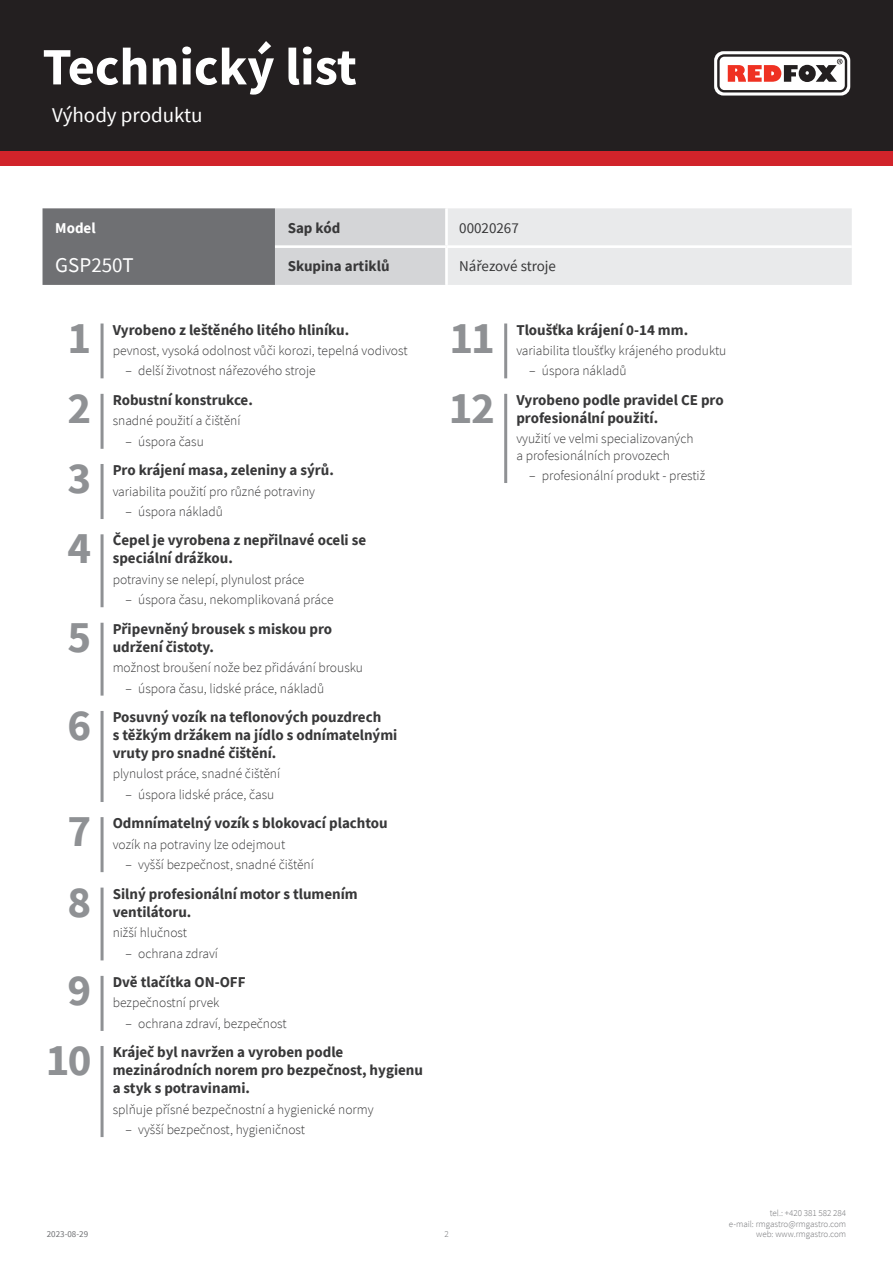
<style>
.page{position:relative;width:893px;height:1263px;background:#fff}
.page>*{position:absolute;margin:0;border:0;box-sizing:border-box;transform-origin:0 0}
.t1{font:700 52.5px "Source Sans Pro";color:#fff}
.TraitNr{font:700 45px "Source Sans Pro";color:#8f9194}
.kapitola{font:21px "Source Sans Pro";color:#fff}
.tabulka_-_headline{font:21px "Source Sans Pro";color:#fff}
.TraitParameter{font:700 15px/18px "Source Sans Pro";color:#383839}
.tabulka_-_text{font:15px "Source Sans Pro";color:#383839}
.tabulka_-_text-2{font:700 15px "Source Sans Pro";color:#383839}
.tabulka_-_text-3{font:700 15px "Source Sans Pro";color:#fff}
.TraitAdventage{font:300 13.5px/16.2px "Source Sans Pro";color:#383839}
.t2{font:300 9px/10.8px "Source Sans Pro";color:#6f7073;text-align:right}
.t3{font:9px "Source Sans Pro";color:#6f7073}
</style>
<div class="page">
<div style="left:0;top:0;width:893px;height:166px;background:#d1232a"></div>
<div style="left:0;top:0;width:893px;height:151px;background:#231f20"></div>
<svg style="left:714px;top:51px;width:136px;height:45px"></svg>
<hr style="left:101px;top:323px;width:3px;height:56px;background:#8f9194">
<hr style="left:101px;top:394px;width:3px;height:55px;background:#8f9194">
<hr style="left:101px;top:464px;width:3px;height:55px;background:#8f9194">
<hr style="left:101px;top:534px;width:3px;height:73px;background:#8f9194">
<hr style="left:101px;top:622px;width:3px;height:74px;background:#8f9194">
<hr style="left:101px;top:711px;width:3px;height:91px;background:#8f9194">
<hr style="left:101px;top:817px;width:3px;height:55px;background:#8f9194">
<hr style="left:101px;top:887px;width:3px;height:74px;background:#8f9194">
<hr style="left:101px;top:976px;width:3px;height:55px;background:#8f9194">
<hr style="left:101px;top:1046px;width:3px;height:91px;background:#8f9194">
<hr style="left:504px;top:323px;width:3px;height:56px;background:#8f9194">
<hr style="left:504px;top:394px;width:3px;height:89px;background:#8f9194">
<svg style="left:43px;top:208px;width:809px;height:77px;background:#c0c1c3"></svg>
<hr style="left:445px;top:208px;width:3px;height:37px;background:#fff">
<hr style="left:275px;top:245px;width:171px;height:3px;background:#fff">
<hr style="left:446px;top:245px;width:406px;height:3px;background:#fff">
<hr style="left:445px;top:248px;width:3px;height:37px;background:#fff">
<h1 class="t1" style="left:43px;top:31px;width:316px">Technický list</h1>
<p class="kapitola" style="left:52px;top:101px;width:152px">Výhody produktu</p>
<p class="tabulka_-_text-3" style="left:55px;top:218px;width:42px">Model</p>
<p class="tabulka_-_text-2" style="left:288px;top:218px;width:54px">Sap kód</p>
<p class="tabulka_-_text" style="left:459px;top:219px;width:61px">00020267</p>
<p class="tabulka_-_headline" style="left:55px;top:251px;width:80px">GSP250T</p>
<p class="tabulka_-_text-2" style="left:288px;top:256px;width:103px">Skupina artiklů</p>
<p class="tabulka_-_text" style="left:459px;top:257px;width:98px">Nářezové stroje</p>
<p class="TraitNr" style="left:68px;top:307px;width:25px">1</p>
<p class="TraitParameter" style="left:113px;top:320px;width:238px">Vyrobeno z leštěného litého hliníku.</p>
<p class="TraitAdventage" style="left:113px;top:342px;width:296px">pevnost, vysoká odolnost vůči korozi, tepelná vodivost</p>
<p class="TraitAdventage" style="left:125px;top:363px;width:192px">– delší životnost nářezového stroje</p>
<p class="TraitNr" style="left:68px;top:377px;width:25px">2</p>
<p class="TraitParameter" style="left:113px;top:391px;width:142px">Robustní konstrukce.</p>
<p class="TraitAdventage" style="left:113px;top:413px;width:129px">snadné použití a čištění</p>
<p class="TraitAdventage" style="left:125px;top:433px;width:80px">– úspora času</p>
<p class="TraitNr" style="left:68px;top:448px;width:25px">3</p>
<p class="TraitParameter" style="left:113px;top:461px;width:223px">Pro krájení masa, zeleniny a sýrů.</p>
<p class="TraitAdventage" style="left:113px;top:483px;width:204px">variabilita použití pro různé potraviny</p>
<p class="TraitAdventage" style="left:125px;top:503px;width:99px">– úspora nákladů</p>
<p class="TraitNr" style="left:68px;top:518px;width:25px">4</p>
<p class="TraitParameter" style="left:113px;top:531px;width:255px">Čepel je vyrobena z nepřilnavé oceli se speciální drážkou.</p>
<p class="TraitAdventage" style="left:113px;top:571px;width:193px">potraviny se nelepí, plynulost práce</p>
<p class="TraitAdventage" style="left:125px;top:592px;width:210px">– úspora času, nekomplikovaná práce</p>
<p class="TraitNr" style="left:68px;top:606px;width:25px">5</p>
<p class="TraitParameter" style="left:113px;top:619px;width:221px">Připevněný brousek s miskou pro udržení čistoty.</p>
<p class="TraitAdventage" style="left:113px;top:660px;width:252px">možnost broušení nože bez přidávání brousku</p>
<p class="TraitAdventage" style="left:125px;top:680px;width:200px">– úspora času, lidské práce, nákladů</p>
<p class="TraitNr" style="left:68px;top:695px;width:25px">6</p>
<p class="TraitParameter" style="left:113px;top:708px;width:286px">Posuvný vozík na teflonových pouzdrech<br>s těžkým držákem na jídlo s odnímatelnými vruty pro snadné čištění.</p>
<p class="TraitAdventage" style="left:113px;top:766px;width:169px">plynulost práce, snadné čištění</p>
<p class="TraitAdventage" style="left:125px;top:786px;width:150px">– úspora lidské práce, času</p>
<p class="TraitNr" style="left:68px;top:801px;width:25px">7</p>
<p class="TraitParameter" style="left:113px;top:814px;width:277px">Odmnímatelný vozík s blokovací plachtou</p>
<p class="TraitAdventage" style="left:113px;top:836px;width:174px">vozík na potraviny lze odejmout</p>
<p class="TraitAdventage" style="left:125px;top:857px;width:190px">– vyšší bezpečnost, snadné čištění</p>
<p class="TraitNr" style="left:68px;top:871px;width:25px">8</p>
<p class="TraitParameter" style="left:113px;top:884px;width:247px">Silný profesionální motor s tlumením ventilátoru.</p>
<p class="TraitAdventage" style="left:113px;top:924px;width:76px">nižší hlučnost</p>
<p class="TraitAdventage" style="left:125px;top:945px;width:94px">– ochrana zdraví</p>
<p class="TraitNr" style="left:68px;top:959px;width:25px">9</p>
<p class="TraitParameter" style="left:113px;top:973px;width:135px">Dvě tlačítka ON-OFF</p>
<p class="TraitAdventage" style="left:113px;top:995px;width:108px">bezpečnostní prvek</p>
<p class="TraitAdventage" style="left:125px;top:1015px;width:163px">– ochrana zdraví, bezpečnost</p>
<p class="TraitNr" style="left:46px;top:1030px;width:47px">10</p>
<p class="TraitParameter" style="left:113px;top:1043px;width:312px">Kráječ byl navržen a vyroben podle mezinárodních norem pro bezpečnost, hygienu a styk s potravinami.</p>
<p class="TraitAdventage" style="left:113px;top:1101px;width:263px">splňuje přísné bezpečnostní a hygienické normy</p>
<p class="TraitAdventage" style="left:125px;top:1121px;width:181px">– vyšší bezpečnost, hygieničnost</p>
<p class="TraitNr" style="left:449px;top:307px;width:47px">11</p>
<p class="TraitParameter" style="left:516px;top:320px;width:173px">Tloušťka krájení 0-14 mm.</p>
<p class="TraitAdventage" style="left:516px;top:342px;width:212px">variabilita tloušťky krájeného produktu</p>
<p class="TraitAdventage" style="left:529px;top:363px;width:99px">– úspora nákladů</p>
<p class="TraitNr" style="left:449px;top:377px;width:48px">12</p>
<p class="TraitParameter" style="left:516px;top:391px;width:209px">Vyrobeno podle pravidel CE pro profesionální použití.</p>
<p class="TraitAdventage" style="left:516px;top:431px;width:179px">využití ve velmi specializovaných a profesionálních provozech</p>
<p class="TraitAdventage" style="left:529px;top:467px;width:178px">– profesionální produkt - prestiž</p>
<p class="t3" style="left:47px;top:1229px;width:43px">2023-08-29</p>
<p class="t2" style="left:444px;top:1229px;width:6px">2</p>
<p class="t2" style="left:729px;top:1207px;width:119px">tel.: +420 381 582 284<br>e-mail: rmgastro@rmgastro.com web: www.rmgastro.com</p>
</div>
